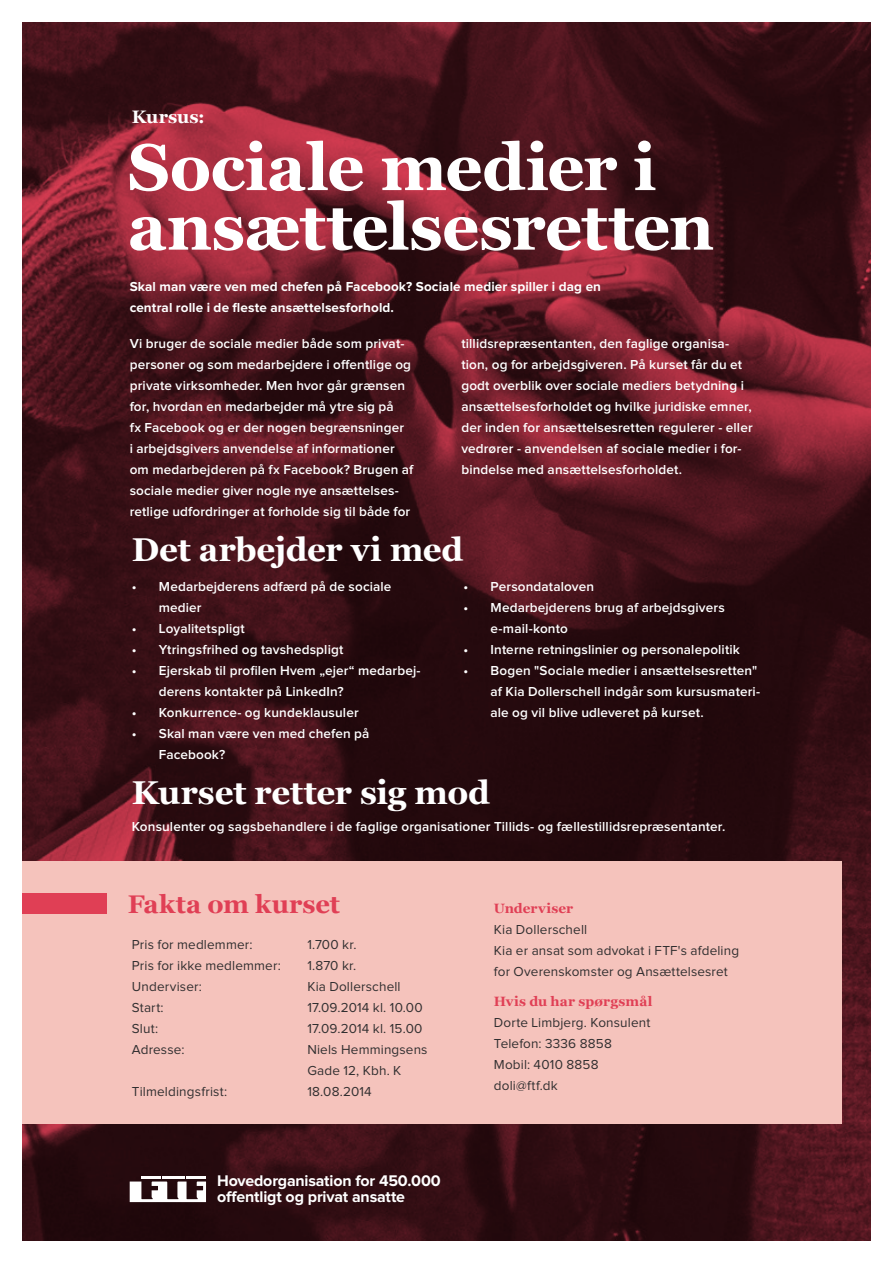
<style>
.page{position:relative;width:893px;height:1263px;background:#fff}
.page>*{position:absolute;margin:0;border:0;box-sizing:border-box;transform-origin:0 0}
.t1{font:700 65.55px/59.6px "Georgia";letter-spacing:-.01em;color:#fff}
.t2{font:700 33px "Georgia";letter-spacing:-.005em;color:#fff}
.Header_boks{font:700 25.5px "Georgia";letter-spacing:.005em;color:#e03f55}
.t3{font:700 18px "Georgia";letter-spacing:.005em;color:#fff}
.t4{font:700 16.05px "Proxima Nova";letter-spacing:-.01em;color:#fff}
.Brød{font:600 13.5px/21px "Proxima Nova";letter-spacing:.01em;color:#fff}
.Brød-2{font:13.5px/21px "Proxima Nova";letter-spacing:.01em;color:#312f30}
.Brød-3{font:700 13.5px/21px "Proxima Nova";letter-spacing:.01em;color:#fff}
.Header_boks-2{font:700 13.5px "Georgia";letter-spacing:.01em;color:#e03f55}
</style>
<div class="page">
<img style="left:22px;top:22px;width:849px;height:1219px">
<svg style="left:130px;top:1176px;width:76px;height:26px"></svg>
<div style="left:0;top:861px;width:842px;height:262px;background:#f5c3bc"></div>
<div style="left:13px;top:893px;width:93px;height:21px;background:#e03f55"></div>
<div style="left:0;top:0;width:21px;height:1263px;background:#fff"></div>
<p class="t3" style="left:132px;top:103px;width:75px">Kursus:</p>
<p class="t1" style="left:128px;top:134px;width:588px">Sociale medier i ansættelsesretten</p>
<p class="Brød-3" style="left:130px;top:277px;width:473px">Skal man være ven med chefen på Facebook? Sociale medier spiller i dag en central rolle i de fleste ansættelsesforhold.</p>
<p class="Brød" style="left:130px;top:334px;width:285px">Vi bruger de sociale medier både som privat&shy;personer og som medarbejdere i offentlige og private virksomheder. Men hvor går grænsen for, hvordan en medarbejder må ytre sig på<br>fx Facebook og er der nogen begrænsninger<br>i arbejdsgivers anvendelse af informationer om medarbejderen på fx Facebook? Brugen af sociale medier giver nogle nye ansættelses&shy;retlige udfordringer at forholde sig til både for</p>
<p class="Brød" style="left:461px;top:334px;width:293px">tillidsrepræsentanten, den faglige organisa&shy;tion, og for arbejdsgiveren. På kurset får du et godt overblik over sociale mediers betydning i ansættelsesforholdet og hvilke juridiske emner, der inden for ansættelsesretten regulerer - eller vedrører - anvendelsen af sociale medier i for&shy;bindelse med ansættelsesforholdet.</p>
<p class="t2" style="left:132px;top:525px;width:333px">Det arbejder vi med</p>
<p class="Brød" style="left:159px;top:577px;width:234px;text-indent:-27px">• Medarbejderens adfærd på de sociale medier</p>
<p class="Brød" style="left:132px;top:619px;width:114px">• Loyalitetspligt</p>
<p class="Brød" style="left:132px;top:640px;width:213px">• Ytringsfrihed og tavshedspligt</p>
<p class="Brød" style="left:159px;top:661px;width:263px;text-indent:-27px">• Ejerskab til profilen Hvem „ejer“ medarbej&shy;derens kontakter på LinkedIn?</p>
<p class="Brød" style="left:132px;top:703px;width:228px">• Konkurrence- og kundeklausuler</p>
<p class="Brød" style="left:159px;top:724px;width:212px;text-indent:-27px">• Skal man være ven med chefen på<br>Facebook?</p>
<p class="Brød" style="left:463px;top:577px;width:132px">• Persondataloven</p>
<p class="Brød" style="left:490px;top:598px;width:236px;text-indent:-27px">• Medarbejderens brug af arbejdsgivers e-mail-konto</p>
<p class="Brød" style="left:463px;top:640px;width:278px">• Interne retningslinier og personalepolitik</p>
<p class="Brød" style="left:490px;top:661px;width:271px;text-indent:-27px">• Bogen "Sociale medier i ansættelsesretten" af Kia Dollerschell indgår som kursusmateri&shy;ale og vil blive udleveret på kurset.</p>
<p class="t2" style="left:132px;top:768px;width:360px">Kurset retter sig mod</p>
<p class="Brød" style="left:132px;top:817px;width:595px">Konsulenter og sagsbehandlere i de faglige organisationer Tillids- og fællestillidsrepræsentanter.</p>
<p class="Header_boks" style="left:128px;top:885px;width:214px">Fakta om kurset</p>
<p class="Brød-2" style="left:132px;top:934px;width:122px">Pris for medlemmer:</p>
<p class="Brød-2" style="left:307px;top:934px;width:51px">1.700 kr.</p>
<p class="Brød-2" style="left:132px;top:955px;width:151px">Pris for ikke medlemmer:</p>
<p class="Brød-2" style="left:307px;top:955px;width:50px">1.870 kr.</p>
<p class="Brød-2" style="left:132px;top:976px;width:72px">Underviser:</p>
<p class="Brød-2" style="left:307px;top:976px;width:95px">Kia Dollerschell</p>
<p class="Brød-2" style="left:132px;top:997px;width:33px">Start:</p>
<p class="Brød-2" style="left:307px;top:997px;width:117px">17.09.2014 kl. 10.00</p>
<p class="Brød-2" style="left:132px;top:1018px;width:28px">Slut:</p>
<p class="Brød-2" style="left:307px;top:1018px;width:117px">17.09.2014 kl. 15.00</p>
<p class="Brød-2" style="left:132px;top:1039px;width:54px">Adresse:</p>
<p class="Brød-2" style="left:307px;top:1039px;width:122px">Niels Hemmingsens</p>
<p class="Brød-2" style="left:307px;top:1060px;width:96px">Gade 12, Kbh. K</p>
<p class="Brød-2" style="left:132px;top:1081px;width:97px">Tilmeldingsfrist:</p>
<p class="Brød-2" style="left:307px;top:1081px;width:66px">18.08.2014</p>
<p class="t4" style="left:217px;top:1173px;width:225px">Hovedorganisation for 450.000</p>
<p class="t4" style="left:217px;top:1189px;width:189px">offentligt og privat ansatte</p>
<p class="Header_boks-2" style="left:494px;top:898px;width:81px">Underviser</p>
<p class="Brød-2" style="left:494px;top:919px;width:95px">Kia Dollerschell</p>
<p class="Brød-2" style="left:494px;top:940px;width:247px">Kia er ansat som advokat i FTF's afdeling for Overenskomster og Ansættelsesret</p>
<p class="Header_boks-2" style="left:494px;top:991px;width:160px">Hvis du har spørgsmål</p>
<p class="Brød-2" style="left:494px;top:1012px;width:158px">Dorte Limbjerg. Konsulent</p>
<p class="Brød-2" style="left:494px;top:1033px;width:119px">Telefon: 3336 8858</p>
<p class="Brød-2" style="left:494px;top:1054px;width:106px">Mobil: 4010 8858</p>
<p class="Brød-2" style="left:494px;top:1075px;width:65px">doli@ftf.dk</p>
</div>
